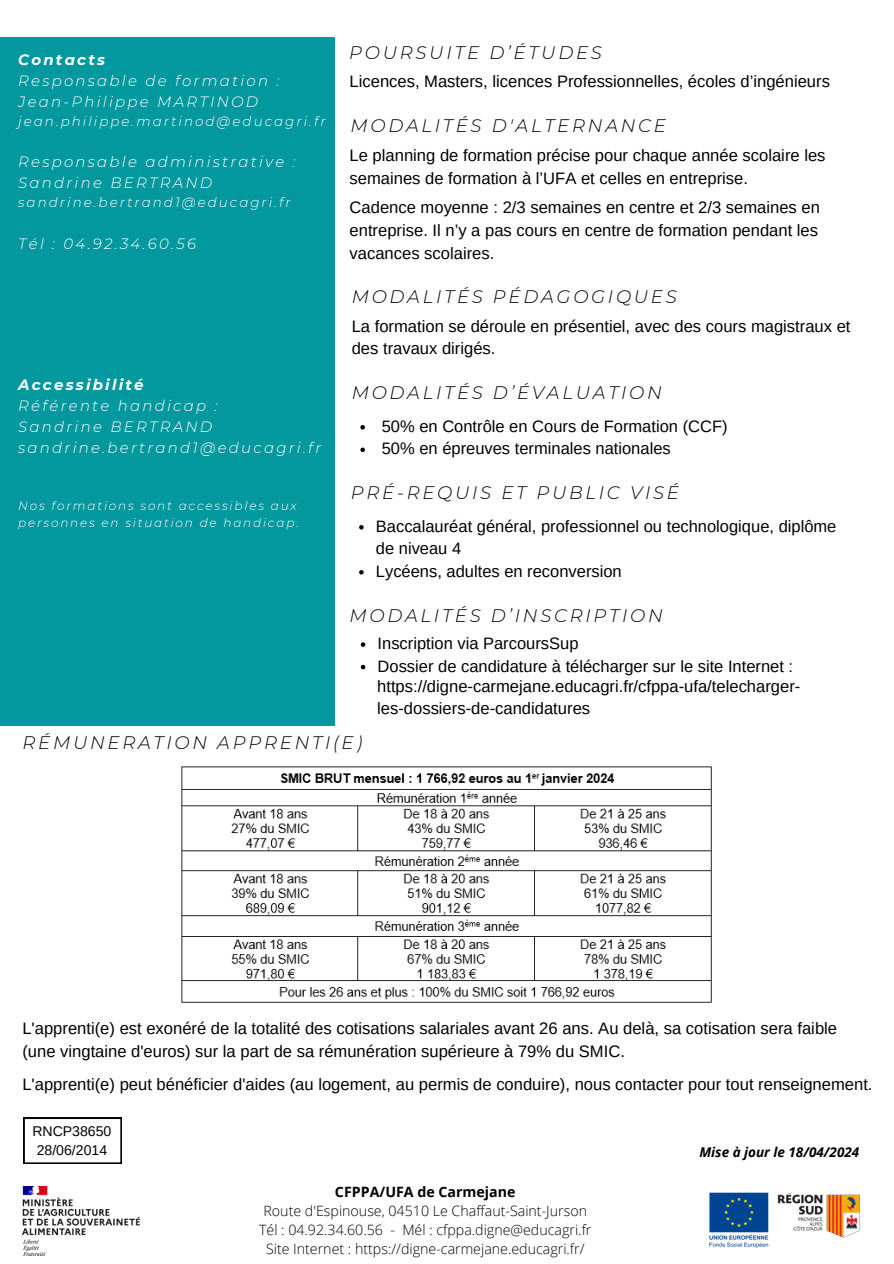
<style>
.page{position:relative;width:894px;height:1264px;background:#fff}
.page>*{position:absolute;margin:0;border:0;box-sizing:border-box;transform-origin:0 0}
.t1{font:italic 300 18.15px "Montserrat";letter-spacing:.15em;color:#000}
.t2{font:16.65px/23px "Arimo";color:#000}
.t3{font:16.5px/22.5px "Arimo";color:#000}
.t4{font:italic 300 15px/21px "Montserrat";letter-spacing:.15em;color:#fff}
.t5{font:300 14.25px/19.2px "Open Sans";color:#000;text-align:center}
.t6{font:14.1px/18.8px "Arimo";color:#000;text-align:center}
.t7{font:italic 300 13.5px "Montserrat";letter-spacing:.15em;color:#fff}
.t8{font:italic 700 13.5px "Open Sans";color:#000}
.t9{font:italic 300 12px/17px "Montserrat";letter-spacing:.15em;color:#fff}
.s1{font-weight:700}
</style>
<div class="page">
<div style="left:0;top:37px;width:334px;height:688px;background:#03989e"></div>
<img style="left:709px;top:1192px;width:152px;height:56px">
<img style="left:22px;top:1186px;width:118px;height:68px">
<img style="left:181px;top:766px;width:531px;height:237px">
<svg style="left:359px;top:525px;width:4px;height:4px"></svg>
<svg style="left:359px;top:570px;width:4px;height:4px"></svg>
<svg style="left:360px;top:425px;width:5px;height:4px"></svg>
<svg style="left:360px;top:447px;width:5px;height:5px"></svg>
<svg style="left:361px;top:642px;width:4px;height:5px"></svg>
<svg style="left:361px;top:665px;width:4px;height:4px"></svg>
<svg style="left:24px;top:1117px;width:97px;height:46px"></svg>
<h5 class="t4" style="left:18px;top:50px;width:263px"><span class="s1">Contacts<br></span>Responsable de formation :<br>Jean-Philippe MARTINOD</h5>
<h5 class="t7" style="left:18px;top:113px;width:309px">jean.philippe.martinod@educagri.fr</h5>
<p class="t4" style="left:18px;top:152px;width:279px">Responsable administrative :<br>Sandrine BERTRAND</p>
<p class="t7" style="left:18px;top:194px;width:274px">sandrine.bertrand1@educagri.fr</p>
<h1 class="t4" style="left:18px;top:233px;width:179px">Tél : 04.92.34.60.56</h1>
<h2 class="t4" style="left:18px;top:374px;width:304px"><span class="s1">Accessibilité<br></span>Référente handicap :<br>Sandrine BERTRAND sandrine.bertrand1@educagri.fr</h2>
<h1 class="t9" style="left:18px;top:497px;width:282px">Nos formations sont accessibles aux personnes en situation de handicap.</h1>
<p class="t1" style="left:349px;top:41px;width:254px">POURSUITE D’ÉTUDES</p>
<h1 class="t2" style="left:349px;top:70px;width:482px">Licences, Masters, licences Professionnelles, écoles d’ingénieurs</h1>
<h1 class="t1" style="left:350px;top:115px;width:317px">MODALITÉS D'ALTERNANCE</h1>
<p class="t2" style="left:349px;top:143px;width:477px">Le planning de formation précise pour chaque année scolaire les semaines de formation à l’UFA et celles en entreprise.</p>
<h2 class="t2" style="left:349px;top:195px;width:472px;text-align:justify">Cadence moyenne : 2/3 semaines en centre et 2/3 semaines en entreprise. Il n’y a pas cours en centre de formation pendant les vacances scolaires.</h2>
<p class="t1" style="left:351px;top:285px;width:326px">MODALITÉS PÉDAGOGIQUES</p>
<h2 class="t2" style="left:351px;top:314px;width:500px;line-height:22.5px">La formation se déroule en présentiel, avec des cours magistraux et des travaux dirigés.</h2>
<p class="t1" style="left:351px;top:381px;width:311px">MODALITÉS D’ÉVALUATION</p>
<h1 class="t3" style="left:381px;top:415px;width:347px">50% en Contrôle en Cours de Formation (CCF)</h1>
<p class="t3" style="left:381px;top:437px;width:290px">50% en épreuves terminales nationales</p>
<h1 class="t1" style="left:351px;top:481px;width:329px">PRÉ-REQUIS ET PUBLIC VISÉ</h1>
<h2 class="t3" style="left:376px;top:515px;width:462px">Baccalauréat général, professionnel ou technologique, diplôme de niveau 4</h2>
<h2 class="t3" style="left:376px;top:560px;width:247px">Lycéens, adultes en reconversion</h2>
<p class="t1" style="left:349px;top:604px;width:315px">MODALITÉS D’INSCRIPTION</p>
<p class="t3" style="left:377px;top:632px;width:202px">Inscription via ParcoursSup</p>
<h2 class="t3" style="left:377px;top:654px;width:417px">Dossier de candidature à télécharger sur le site Internet :</h2>
<h5 class="t2" style="left:377px;top:674px;width:424px;line-height:22.5px">https://digne-carmejane.educagri.fr/cfppa-ufa/telecharger&shy;les-dossiers-de-candidatures</h5>
<h3 class="t1" style="left:22px;top:731px;width:341px">RÉMUNERATION APPRENTI(E)</h3>
<h4 class="t2" style="left:22px;top:1017px;width:816px;line-height:22.5px">L'apprenti(e) est exonéré de la totalité des cotisations salariales avant 26 ans. Au delà, sa cotisation sera faible (une vingtaine d'euros) sur la part de sa rémunération supérieure à 79% du SMIC.</h4>
<p class="t2" style="left:22px;top:1072px;width:851px">L'apprenti(e) peut bénéficier d'aides (au logement, au permis de conduire), nous contacter pour tout renseignement.</p>
<p class="t6" style="left:32px;top:1121px;width:81px">RNCP38650<br>28/06/2014</p>
<h2 class="t5" style="left:259px;top:1181px;width:334px"><span class="s1">CFPPA/UFA de Carmejane<br></span>Route d'Espinouse, 04510 Le Chaffaut-Saint-Jurson Tél : 04.92.34.60.56 - Mél : cfppa.digne@educagri.fr Site Internet : https://digne-carmejane.educagri.fr/</h2>
<h1 class="t8" style="left:699px;top:1142px;width:161px">Mise à jour le 18/04/2024</h1>
</div>
